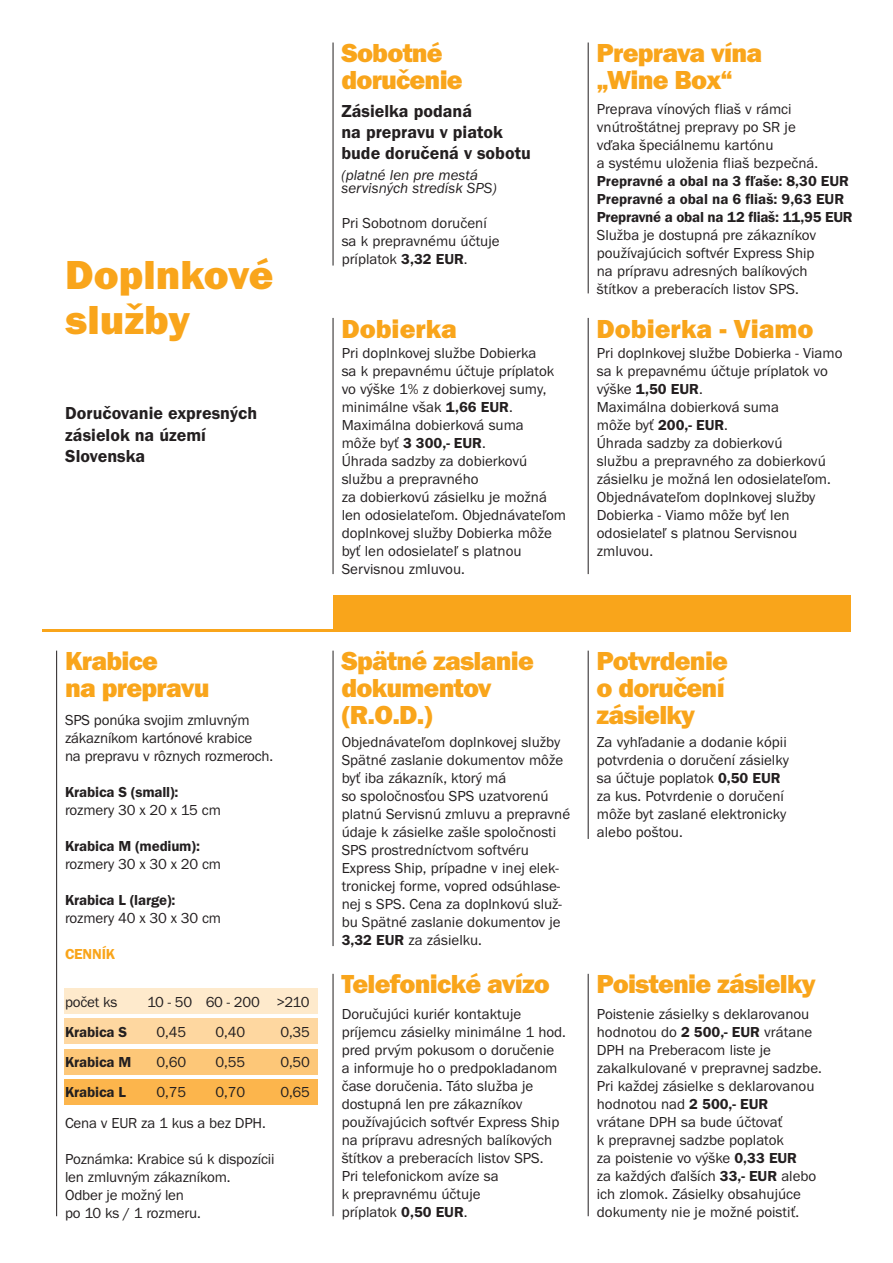
<style>
.page{position:relative;width:893px;height:1263px;background:#fff}
.page>*{position:absolute;margin:0;border:0;box-sizing:border-box;transform-origin:0 0}
.t1{font:800 42px/45px "Franklin Gothic Itc TCE";color:#f9a51b}
.t2{font:800 27px/27px "Franklin Gothic Itc TCE";letter-spacing:-.03em;color:#f9a51b}
.t3{font:800 27px "Franklin Gothic Itc TCE";color:#f9a51b}
.t4{font:600 18px/21.6px "Franklin Gothic Itc TCE";color:#231f20}
.t5{font:15px/18px "Franklin Gothic Itc TCE";color:#231f20}
.t6{font:600 15px/18px "Franklin Gothic Itc TCE";letter-spacing:-.01em;color:#231f20}
.t7{font:italic 15px/12.9px "Franklin Gothic Itc TCE";color:#231f20}
.t8{font:600 15px "Franklin Gothic Itc TCE";letter-spacing:-.01em;color:#f9a51b}
.s1{font-weight:600}
</style>
<div class="page">
<div style="left:64px;top:988px;width:253px;height:26px;background:#feeacc"></div>
<div style="left:64px;top:1018px;width:253px;height:25px;background:#fed7a0"></div>
<div style="left:64px;top:1049px;width:253px;height:26px;background:#fdc778"></div>
<div style="left:64px;top:1079px;width:253px;height:26px;background:#fcb54c"></div>
<hr style="left:43px;top:629px;width:807px;height:2px;background:#f9a51b">
<div style="left:333px;top:595px;width:517px;height:36px;background:#f9a51b"></div>
<hr style="left:333px;top:43px;width:1px;height:223px;background:#231f20">
<hr style="left:588px;top:43px;width:1px;height:250px;background:#231f20">
<hr style="left:333px;top:318px;width:1px;height:256px;background:#231f20">
<hr style="left:588px;top:318px;width:1px;height:256px;background:#231f20">
<hr style="left:333px;top:651px;width:1px;height:295px;background:#231f20">
<hr style="left:56px;top:651px;width:1px;height:565px;background:#231f20">
<hr style="left:588px;top:651px;width:1px;height:188px;background:#231f20">
<hr style="left:333px;top:974px;width:1px;height:242px;background:#231f20">
<hr style="left:588px;top:974px;width:1px;height:242px;background:#231f20">
<h1 class="t1" style="left:65px;top:252px;width:210px">Doplnkové služby</h1>
<p class="t4" style="left:65px;top:402px;width:193px">Doručovanie expresných zásielok na území<br>Slovenska</p>
<h2 class="t2" style="left:65px;top:647px;width:146px">Krabice<br>na prepravu</h2>
<p class="t5" style="left:65px;top:711px;width:210px">SPS ponúka svojim zmluvným zákazníkom kartónové krabice<br>na prepravu v rôznych rozmeroch.</p>
<p class="t6" style="left:65px;top:783px;width:115px">Krabica S (small):</p>
<p class="t5" style="left:65px;top:801px;width:157px">rozmery 30 x 20 x 15 cm</p>
<p class="t6" style="left:65px;top:837px;width:136px">Krabica M (medium):</p>
<p class="t5" style="left:65px;top:855px;width:158px">rozmery 30 x 30 x 20 cm</p>
<p class="t6" style="left:65px;top:891px;width:112px">Krabica L (large):</p>
<p class="t5" style="left:65px;top:909px;width:158px">rozmery 40 x 30 x 30 cm</p>
<p class="t8" style="left:65px;top:945px;width:52px">CENNÍK</p>
<p class="t5" style="left:65px;top:993px;width:54px">počet ks</p>
<p class="t5" style="left:147px;top:993px;width:164px">10 - 50 60 - 200 &gt;210</p>
<p class="t6" style="left:65px;top:1023px;width:64px">Krabica S</p>
<p class="t5" style="left:157px;top:1023px;width:31px">0,45</p>
<p class="t5" style="left:216px;top:1023px;width:31px">0,40</p>
<p class="t5" style="left:280px;top:1023px;width:31px">0,35</p>
<p class="t6" style="left:65px;top:1053px;width:68px">Krabica M</p>
<p class="t5" style="left:157px;top:1053px;width:31px">0,60</p>
<p class="t5" style="left:216px;top:1053px;width:31px">0,55</p>
<p class="t5" style="left:280px;top:1053px;width:31px">0,50</p>
<p class="t6" style="left:65px;top:1083px;width:62px">Krabica L</p>
<p class="t5" style="left:157px;top:1083px;width:31px">0,75</p>
<p class="t5" style="left:216px;top:1083px;width:31px">0,70</p>
<p class="t5" style="left:280px;top:1083px;width:31px">0,65</p>
<p class="t5" style="left:65px;top:1113px;width:202px">Cena v EUR za 1 kus a bez DPH.</p>
<p class="t5" style="left:65px;top:1149px;width:211px">Poznámka: Krabice sú k dispozícii len zmluvným zákazníkom.<br>Odber je možný len<br>po 10 ks / 1 rozmeru.</p>
<h2 class="t2" style="left:341px;top:39px;width:123px">Sobotné doručenie</h2>
<p class="t4" style="left:341px;top:101px;width:191px;line-height:21px">Zásielka podaná<br>na prepravu v piatok bude doručená v sobotu</p>
<p class="t7" style="left:341px;top:169px;width:157px">(platné len pre mestá servisných stredísk SPS)</p>
<p class="t5" style="left:342px;top:214px;width:159px">Pri Sobotnom doručení sa k prepravnému účtuje príplatok <span class="s1">3,32 EUR</span>.</p>
<h2 class="t2" style="left:597px;top:39px;width:167px">Preprava vína „Wine Box“</h2>
<p class="t5" style="left:597px;top:99px;width:223px">Preprava vínových fliaš v rámci vnútroštátnej prepravy po SR je vďaka špeciálnemu kartónu<br>a systému uloženia fliaš bezpečná.</p>
<p class="t6" style="left:597px;top:171px;width:257px">Prepravné a obal na 3 fľaše: 8,30 EUR<br>Prepravné a obal na 6 fliaš: 9,63 EUR<br>Prepravné a obal na 12 fliaš: 11,95 EUR</p>
<p class="t5" style="left:597px;top:225px;width:221px">Služba je dostupná pre zákazníkov používajúcich softvér Express Ship na prípravu adresných balíkových štítkov a preberacích listov SPS.</p>
<h2 class="t3" style="left:341px;top:313px;width:117px">Dobierka</h2>
<h2 class="t3" style="left:597px;top:313px;width:219px">Dobierka - Viamo</h2>
<p class="t5" style="left:342px;top:344px;width:226px">Pri doplnkovej službe Dobierka<br>sa k prepavnému účtuje príplatok vo výške 1% z dobierkovej sumy, minimálne však <span class="s1">1,66 EUR</span>.<br>Maximálna dobierková suma<br>môže byť <span class="s1">3 300,- EUR</span>.<br>Úhrada sadzby za dobierkovú službu a prepravného<br>za dobierkovú zásielku je možná len odosielateľom. Objednávateľom doplnkovej služby Dobierka môže byť len odosielateľ s platnou<br>Servisnou zmluvou.</p>
<p class="t5" style="left:597px;top:344px;width:247px">Pri doplnkovej službe Dobierka - Viamo sa k prepavnému účtuje príplatok vo výške <span class="s1">1,50 EUR</span>.<br>Maximálna dobierková suma<br>môže byť <span class="s1">200,- EUR</span>.<br>Úhrada sadzby za dobierkovú<br>službu a prepravného za dobierkovú zásielku je možná len odosielateľom.<br>Objednávateľom doplnkovej služby<br>Dobierka - Viamo môže byť len odosielateľ s platnou Servisnou zmluvou.</p>
<h2 class="t2" style="left:341px;top:647px;width:194px">Spätné zaslanie dokumentov (R.O.D.)</h2>
<p class="t5" style="left:342px;top:733px;width:230px">Objednávateľom doplnkovej služby<br>Spätné zaslanie dokumentov môže byť iba zákazník, ktorý má<br>so spoločnosťou SPS uzatvorenú platnú Servisnú zmluvu a prepravné údaje k zásielke zašle spoločnosti<br>SPS prostredníctvom softvéru<br>Express Ship, prípadne v inej elek&shy;tronickej forme, vopred odsúhlase&shy;nej s SPS. Cena za doplnkovú služ&shy;bu Spätné zaslanie dokumentov je<br><span class="s1">3,32 EUR</span> za zásielku.</p>
<h2 class="t2" style="left:341px;top:970px;width:210px">Telefonické avízo</h2>
<p class="t5" style="left:342px;top:1005px;width:226px">Doručujúci kuriér kontaktuje príjemcu zásielky minimálne 1 hod. pred prvým pokusom o doručenie<br>a informuje ho o predpokladanom čase doručenia. Táto služba je dostupná len pre zákazníkov používajúcich softvér Express Ship na prípravu adresných balíkových štítkov a preberacích listov SPS.<br>Pri telefonickom avíze sa<br>k prepravnému účtuje<br>príplatok <span class="s1">0,50 EUR</span>.</p>
<h2 class="t2" style="left:597px;top:647px;width:133px">Potvrdenie o doručení zásielky</h2>
<p class="t5" style="left:597px;top:733px;width:194px">Za vyhľadanie a dodanie kópii potvrdenia o doručení zásielky sa účtuje poplatok <span class="s1">0,50 EUR </span>za kus. Potvrdenie o doručení môže byt zaslané elektronicky alebo poštou.</p>
<h2 class="t2" style="left:597px;top:970px;width:221px">Poistenie zásielky</h2>
<p class="t5" style="left:597px;top:1005px;width:227px">Poistenie zásielky s deklarovanou hodnotou do <span class="s1">2 500,- EUR</span> vrátane<br>DPH na Preberacom liste je zakalkulované v prepravnej sadzbe.<br>Pri každej zásielke s deklarovanou hodnotou nad <span class="s1">2 500,- EUR<br></span>vrátane DPH sa bude účtovať<br>k prepravnej sadzbe poplatok<br>za poistenie vo výške <span class="s1">0,33 EUR<br></span>za každých ďalších <span class="s1">33,- EUR</span> alebo ich zlomok. Zásielky obsahujúce dokumenty nie je možné poistiť.</p>
</div>
